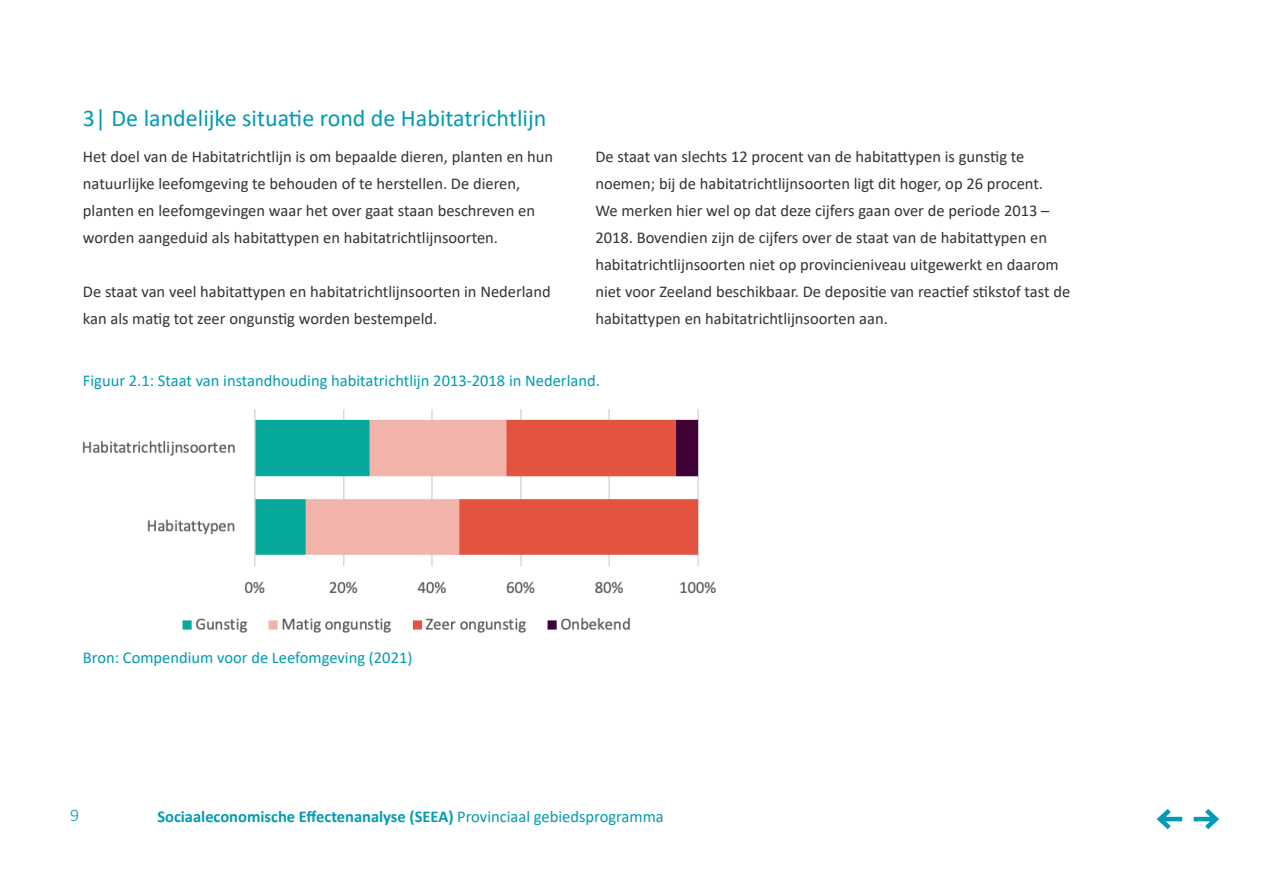
<style>
.page{position:relative;width:1263px;height:875px;background:#fff}
.page>*{position:absolute;margin:0;border:0;box-sizing:border-box;transform-origin:0 0}
.t1{font:24px "Calibri";color:#009bb4}
.t2{font:300 18px "Calibri";color:#009bb4}
.t3{font:16.5px/27px "Calibri";color:#333}
.t4{font:16.5px "Calibri";color:#009bb4}
.t5{font:700 16.5px "Calibri";color:#009bb4}
.s1{font-weight:400}
</style>
<div class="page">
<img style="left:82px;top:409px;width:634px;height:224px">
<svg style="left:1156px;top:809px;width:63px;height:21px"></svg>
<h1 class="t1" style="left:83px;top:101px;width:465px">3| De landelijke situatie rond de Habitatrichtlijn</h1>
<p class="t3" style="left:83px;top:143px;width:472px">Het doel van de Habitatrichtlijn is om bepaalde dieren, planten en hun natuurlijke leefomgeving te behouden of te herstellen. De dieren, planten en leefomgevingen waar het over gaat staan beschreven en worden aangeduid als habitattypen en habitatrichtlijnsoorten.</p>
<p class="t3" style="left:83px;top:278px;width:469px">De staat van veel habitattypen en habitatrichtlijnsoorten in Nederland kan als matig tot zeer ongunstig worden bestempeld.</p>
<p class="t3" style="left:595px;top:143px;width:476px">De staat van slechts 12 procent van de habitattypen is gunstig te noemen; bij de habitatrichtlijnsoorten ligt dit hoger, op 26 procent.<br>We merken hier wel op dat deze cijfers gaan over de periode 2013 – 2018. Bovendien zijn de cijfers over de staat van de habitattypen en habitatrichtlijnsoorten niet op provincieniveau uitgewerkt en daarom niet voor Zeeland beschikbaar. De depositie van reactief stikstof tast de habitattypen en habitatrichtlijnsoorten aan.</p>
<p class="t4" style="left:83px;top:369px;width:518px">Figuur 2.1: Staat van instandhouding habitatrichtlijn 2013-2018 in Nederland.</p>
<p class="t4" style="left:83px;top:646px;width:331px">Bron: Compendium voor de Leefomgeving (2021)</p>
<p class="t2" style="left:70px;top:804px;width:11px">9</p>
<p class="t5" style="left:157px;top:804px;width:508px">Sociaaleconomische Effectenanalyse (SEEA) <span class="s1">Provinciaal gebiedsprogramma</span></p>
</div>
